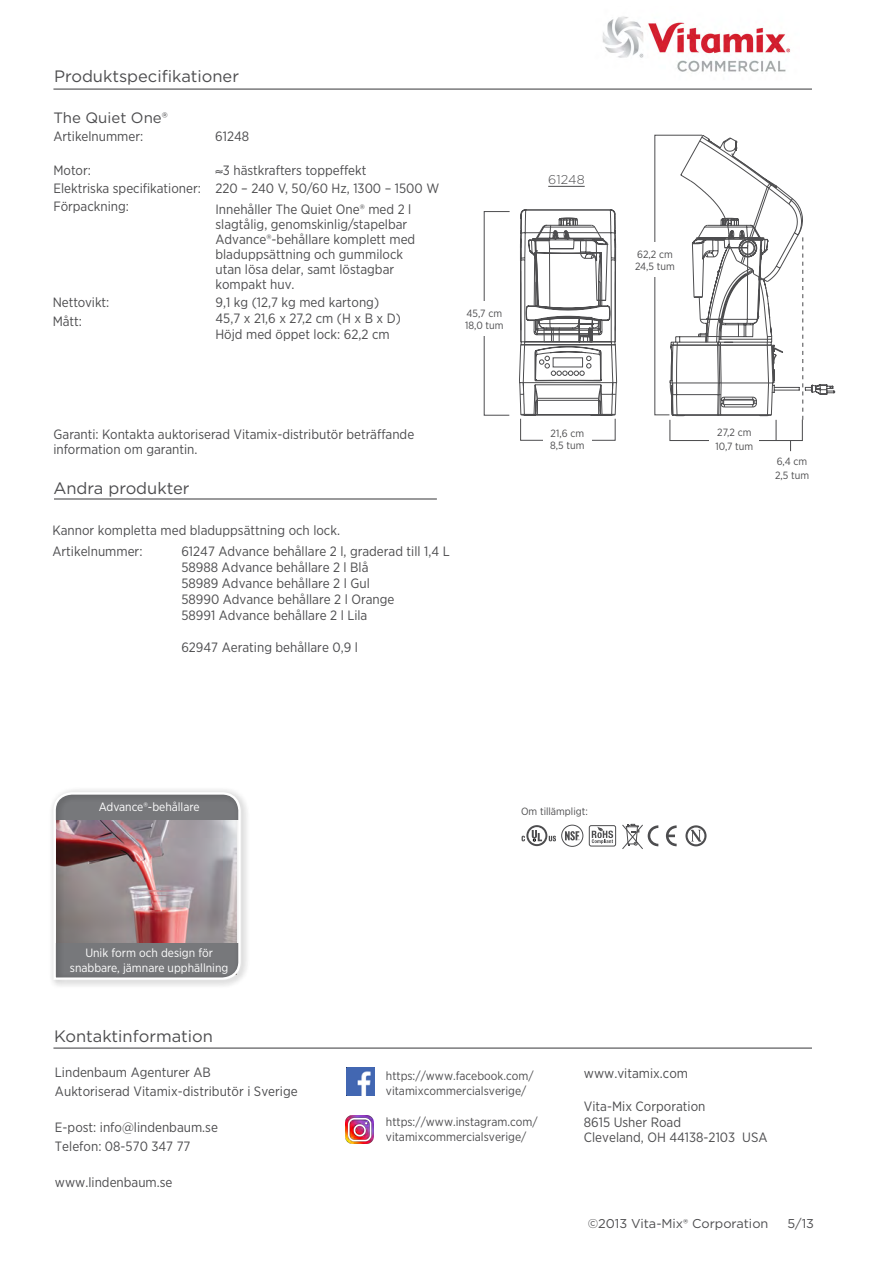
<style>
.page{position:relative;width:893px;height:1263px;background:#fff}
.page>*{position:absolute;margin:0;border:0;box-sizing:border-box;transform-origin:0 0}
.t1{font:16.5px "Gotham";color:#4d4d4f}
.t2{font:15px "Gotham";color:#4d4d4f}
.t3{font:13.5px/15px "Gotham Narrow";color:#4d4d4f}
.t4{font:12.75px "Gotham";color:#4d4d4f}
.t5{font:300 12.75px "Gotham";color:#4d4d4f}
.t6{font:12px/14.4px "Gotham Narrow";color:#4d4d4f}
.t7{font:12px/14.4px "Gotham Narrow";color:#fff;text-align:center}
.t8{font:10.5px/12.5px "Gotham Narrow";color:#4d4d4f}
</style>
<div class="page">
<div style="left:48px;top:787px;width:202px;height:202px;background:#000;opacity:.4"></div>
<svg style="left:52px;top:791px;width:190px;height:190px"></svg>
<hr style="left:53px;top:89px;width:759px;height:1px;background:#4d4d4f">
<hr style="left:53px;top:1047px;width:759px;height:2px;background:#4d4d4f">
<svg style="left:519px;top:209px;width:99px;height:207px"></svg>
<div style="left:520px;top:418px;width:96px;height:23px;border:1px solid #4d4d4f"></div>
<div style="left:543px;top:428px;width:48px;height:22px;background:#fff"></div>
<div style="left:484px;top:211px;width:26px;height:205px;border:1px solid #4d4d4f"></div>
<div style="left:456px;top:301px;width:56px;height:35px;background:#fff"></div>
<hr style="left:548px;top:186px;width:37px;height:1px;background:#4d4d4f">
<svg style="left:666px;top:825px;width:11px;height:21px"></svg>
<svg style="left:685px;top:825px;width:21px;height:21px"></svg>
<div style="left:561px;top:825px;width:22px;height:21px;border:1px solid #4d4d4f;border-radius:50%"></div>
<svg style="left:565px;top:831px;width:14px;height:9px"></svg>
<svg style="left:522px;top:825px;width:34px;height:21px"></svg>
<svg style="left:592px;top:827px;width:21px;height:17px"></svg>
<div style="left:589px;top:825px;width:27px;height:21px;border:1px solid #4d4d4f;border-radius:2px"></div>
<svg style="left:622px;top:823px;width:36px;height:26px"></svg>
<hr style="left:54px;top:498px;width:383px;height:2px;background:#4d4d4f">
<svg style="left:654px;top:134px;width:181px;height:317px"></svg>
<img style="left:602px;top:16px;width:189px;height:56px">
<img style="left:347px;top:1068px;width:27px;height:27px">
<img style="left:346px;top:1116px;width:27px;height:27px">
<p class="t1" style="left:54px;top:66px;width:187px">Produktspecifikationer</p>
<p class="t2" style="left:53px;top:108px;width:116px">The Quiet One®</p>
<p class="t3" style="left:53px;top:129px;width:91px">Artikelnummer:</p>
<p class="t3" style="left:215px;top:129px;width:36px">61248</p>
<p class="t3" style="left:53px;top:162px;width:39px">Motor:</p>
<p class="t3" style="left:53px;top:160px;width:387px;line-height:18.3px;text-indent:162px">≈3 hästkrafters toppeffekt<br>Elektriska specifikationer: 220 – 240 V, 50/60 Hz, 1300 – 1500 W<br>Förpackning:</p>
<p class="t3" style="left:215px;top:201px;width:201px">Innehåller The Quiet One® med 2 l slagtålig, genomskinlig/stapelbar<br>Advance®-behållare komplett med bladuppsättning och gummilock utan lösa delar, samt löstagbar kompakt huv.</p>
<p class="t3" style="left:215px;top:294px;width:187px;line-height:16.2px">9,1 kg (12,7 kg med kartong)<br>45,7 x 21,6 x 27,2 cm (H x B x D)<br>Höjd med öppet lock: 62,2 cm</p>
<p class="t3" style="left:53px;top:293px;width:58px;line-height:18.3px">Nettovikt:<br>Mått:</p>
<p class="t8" style="left:465px;top:307px;width:40px">45,7 cm<br>18,0 tum</p>
<p class="t3" style="left:53px;top:427px;width:362px">Garanti: Kontakta auktoriserad Vitamix-distributör beträffande information om garantin.</p>
<p class="t1" style="left:53px;top:477px;width:138px">Andra produkter</p>
<p class="t3" style="left:52px;top:519px;width:289px;line-height:21.1px">Kannor kompletta med bladuppsättning och lock.<br>Artikelnummer:</p>
<p class="t3" style="left:181px;top:543px;width:270px;line-height:15.9px">61247 Advance behållare 2 l, graderad till 1,4 L 58988 Advance behållare 2 l Blå<br>58989 Advance behållare 2 l Gul<br>58990 Advance behållare 2 l Orange<br>58991 Advance behållare 2 l Lila</p>
<p class="t3" style="left:181px;top:639px;width:178px">62947 Aerating behållare 0,9 l</p>
<p class="t5" style="left:548px;top:173px;width:38px">61248</p>
<p class="t8" style="left:550px;top:427px;width:36px">21,6 cm<br>8,5 tum</p>
<p class="t8" style="left:635px;top:248px;width:41px">62,2 cm<br>24,5 tum</p>
<p class="t8" style="left:715px;top:426px;width:39px;line-height:13.4px">27,2 cm<br>10,7 tum</p>
<p class="t8" style="left:775px;top:455px;width:36px;line-height:13.4px">6,4 cm<br>2,5 tum</p>
<p class="t7" style="left:99px;top:799px;width:102px">Advance®-behållare</p>
<p class="t7" style="left:70px;top:945px;width:160px">Unik form och design för snabbare, jämnare upphällning</p>
<p class="t1" style="left:54px;top:1026px;width:161px">Kontaktinformation</p>
<p class="t3" style="left:55px;top:1063px;width:244px;line-height:18.5px">Lindenbaum Agenturer AB<br>Auktoriserad Vitamix-distributör i Sverige</p>
<p class="t3" style="left:55px;top:1118px;width:164px;line-height:18.3px">E-post: info@lindenbaum.se<br>Telefon: 08-570 347 77</p>
<p class="t3" style="left:55px;top:1175px;width:119px">www.lindenbaum.se</p>
<p class="t8" style="left:521px;top:805px;width:68px">Om tillämpligt:</p>
<p class="t6" style="left:386px;top:1068px;width:149px">https://www.facebook.com/ vitamixcommercialsverige/</p>
<p class="t6" style="left:386px;top:1114px;width:153px">https://www.instagram.com/ vitamixcommercialsverige/</p>
<p class="t3" style="left:584px;top:1065px;width:106px">www.vitamix.com</p>
<p class="t3" style="left:584px;top:1099px;width:185px;line-height:15.5px">Vita-Mix Corporation<br>8615 Usher Road<br>Cleveland, OH 44138-2103 USA</p>
<p class="t4" style="left:588px;top:1215px;width:182px">©2013 Vita-Mix® Corporation</p>
<p class="t4" style="left:787px;top:1215px;width:28px">5/13</p>
</div>
